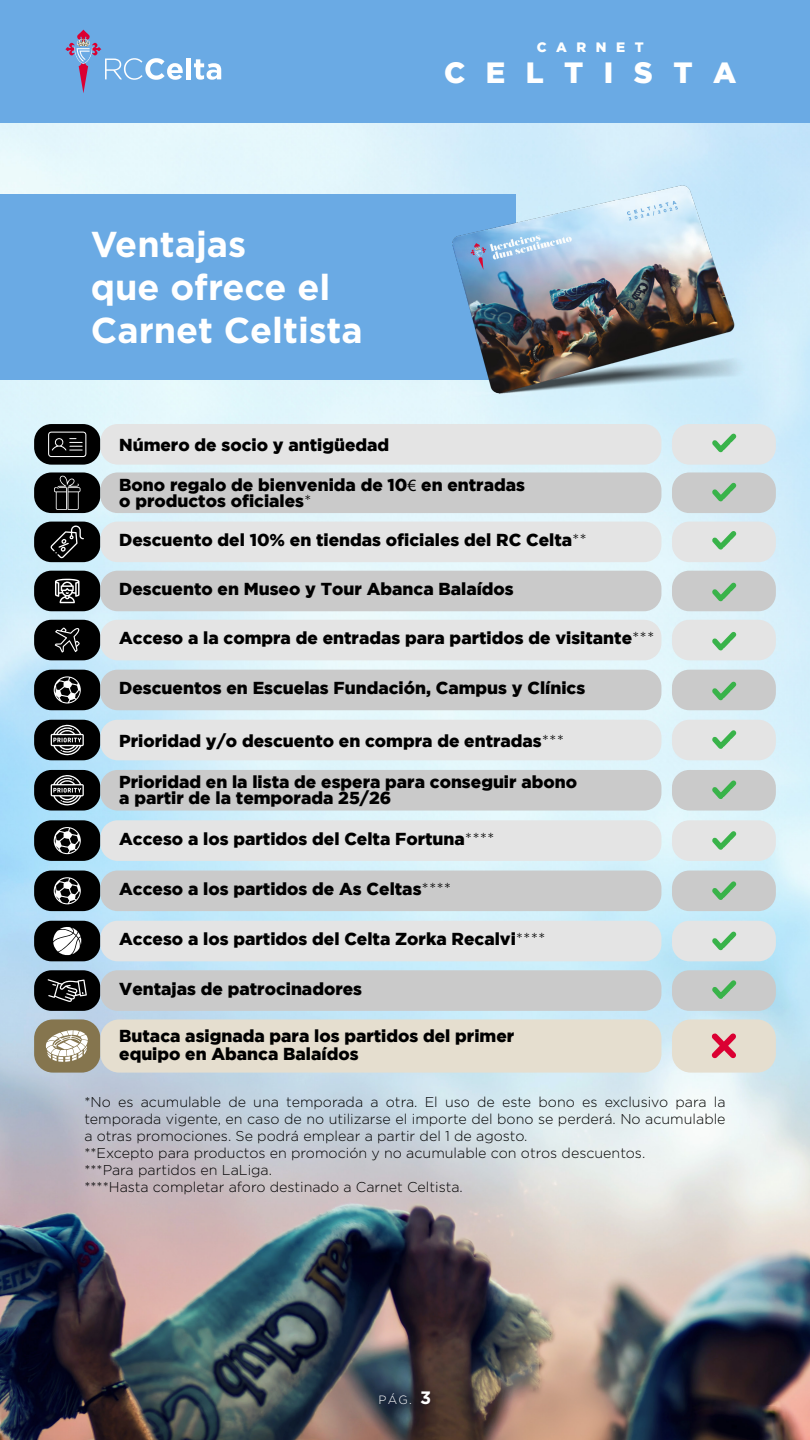
<style>
.page{position:relative;width:810px;height:1440px;background:#fff}
.page>*{position:absolute;margin:0;border:0;box-sizing:border-box;transform-origin:0 0}
.t1{font:700 36px/43.2px "Gotham";color:#fff}
.t2{font:900 29.25px "Gotham";letter-spacing:.7em;color:#fff}
.t3{font:900 17.33px/15.8px "Gotham";color:#000}
.t4{font:300 14.25px/17.1px "Gotham";color:#000}
.t5{font:900 13.58px "Gotham";letter-spacing:.7em;color:#fff}
.t6{font:300 12px "Gotham";color:#fff}
.s1{font-family:"Myriad Pro";font-weight:400}
.s2{font-weight:300}
.s3{font-weight:700;font-size:17.92px}
</style>
<div class="page">
<img style="left:0;top:122px;width:810px;height:1318px">
<div style="left:0;top:0;width:810px;height:122px;background:#6aaae4"></div>
<div style="left:186px;top:58px;width:5px;height:21px;background:#fff"></div>
<svg style="left:194px;top:59px;width:27px;height:21px"></svg>
<svg style="left:65px;top:30px;width:118px;height:63px"></svg>
<div style="left:0;top:194px;width:516px;height:186px;background:#6aaae4"></div>
<img style="left:362px;top:122px;width:448px;height:335px">
<div style="left:34px;top:424px;width:66px;height:41px;background:#000;border-radius:17px"></div>
<div style="left:34px;top:472px;width:66px;height:41px;background:#000;border-radius:17px"></div>
<div style="left:34px;top:522px;width:66px;height:40px;background:#000;border-radius:17px"></div>
<div style="left:34px;top:571px;width:66px;height:40px;background:#000;border-radius:17px"></div>
<div style="left:34px;top:620px;width:66px;height:40px;background:#000;border-radius:17px"></div>
<div style="left:34px;top:720px;width:66px;height:40px;background:#000;border-radius:17px"></div>
<div style="left:34px;top:820px;width:66px;height:41px;background:#000;border-radius:17px"></div>
<div style="left:34px;top:970px;width:66px;height:41px;background:#000;border-radius:17px"></div>
<svg style="left:48px;top:432px;width:38px;height:25px"></svg>
<svg style="left:51px;top:525px;width:33px;height:33px"></svg>
<svg style="left:54px;top:475px;width:26px;height:35px"></svg>
<svg style="left:55px;top:579px;width:25px;height:24px"></svg>
<svg style="left:55px;top:627px;width:25px;height:26px"></svg>
<svg style="left:51px;top:725px;width:33px;height:30px"></svg>
<svg style="left:54px;top:827px;width:27px;height:27px"></svg>
<svg style="left:48px;top:979px;width:39px;height:23px"></svg>
<div style="left:100px;top:424px;width:561px;height:41px;background:#e4e4e4;border-radius:17px"></div>
<div style="left:100px;top:472px;width:561px;height:41px;background:#cacaca;border-radius:17px"></div>
<div style="left:100px;top:522px;width:561px;height:40px;background:#e4e4e4;border-radius:17px"></div>
<div style="left:100px;top:571px;width:561px;height:40px;background:#cacaca;border-radius:17px"></div>
<div style="left:100px;top:620px;width:561px;height:40px;background:#e4e4e4;border-radius:17px"></div>
<div style="left:100px;top:720px;width:561px;height:40px;background:#e4e4e4;border-radius:17px"></div>
<div style="left:100px;top:820px;width:561px;height:41px;background:#e4e4e4;border-radius:17px"></div>
<div style="left:100px;top:970px;width:561px;height:41px;background:#cacaca;border-radius:17px"></div>
<div style="left:34px;top:1019px;width:66px;height:54px;background:#85754e;border-radius:19px"></div>
<div style="left:100px;top:1019px;width:561px;height:54px;background:#e5decf;border-radius:19px"></div>
<svg style="left:45px;top:1030px;width:43px;height:32px"></svg>
<div style="left:672px;top:424px;width:104px;height:41px;background:#e4e4e4;border-radius:17px"></div>
<div style="left:672px;top:472px;width:104px;height:41px;background:#cacaca;border-radius:17px"></div>
<div style="left:672px;top:522px;width:104px;height:40px;background:#e4e4e4;border-radius:17px"></div>
<div style="left:672px;top:571px;width:104px;height:40px;background:#cacaca;border-radius:17px"></div>
<div style="left:672px;top:620px;width:104px;height:40px;background:#e4e4e4;border-radius:17px"></div>
<div style="left:672px;top:720px;width:104px;height:40px;background:#e4e4e4;border-radius:17px"></div>
<div style="left:672px;top:820px;width:104px;height:41px;background:#e4e4e4;border-radius:17px"></div>
<div style="left:672px;top:970px;width:104px;height:41px;background:#cacaca;border-radius:17px"></div>
<div style="left:672px;top:1019px;width:104px;height:54px;background:#e5decf;border-radius:19px"></div>
<svg style="left:712px;top:1033px;width:24px;height:26px"></svg>
<svg style="left:712px;top:980px;width:25px;height:19px"></svg>
<svg style="left:712px;top:831px;width:25px;height:19px"></svg>
<svg style="left:712px;top:730px;width:25px;height:19px"></svg>
<svg style="left:712px;top:632px;width:25px;height:19px"></svg>
<svg style="left:712px;top:582px;width:25px;height:19px"></svg>
<svg style="left:712px;top:531px;width:25px;height:19px"></svg>
<svg style="left:712px;top:483px;width:25px;height:18px"></svg>
<svg style="left:712px;top:433px;width:25px;height:19px"></svg>
<div style="left:34px;top:871px;width:66px;height:40px;background:#000;border-radius:17px"></div>
<svg style="left:54px;top:877px;width:27px;height:27px"></svg>
<div style="left:100px;top:871px;width:561px;height:40px;background:#cacaca;border-radius:17px"></div>
<div style="left:672px;top:871px;width:104px;height:40px;background:#cacaca;border-radius:17px"></div>
<svg style="left:712px;top:881px;width:25px;height:19px"></svg>
<div style="left:34px;top:921px;width:66px;height:40px;background:#000;border-radius:17px"></div>
<div style="left:100px;top:921px;width:561px;height:40px;background:#e4e4e4;border-radius:17px"></div>
<div style="left:672px;top:921px;width:104px;height:40px;background:#e4e4e4;border-radius:17px"></div>
<svg style="left:712px;top:931px;width:25px;height:19px"></svg>
<svg style="left:53px;top:927px;width:29px;height:29px"></svg>
<div style="left:34px;top:770px;width:66px;height:41px;background:#000;border-radius:17px"></div>
<svg style="left:51px;top:775px;width:33px;height:31px"></svg>
<div style="left:100px;top:770px;width:561px;height:41px;background:#cacaca;border-radius:17px"></div>
<div style="left:672px;top:770px;width:104px;height:41px;background:#cacaca;border-radius:17px"></div>
<svg style="left:712px;top:780px;width:25px;height:19px"></svg>
<div style="left:34px;top:670px;width:66px;height:40px;background:#000;border-radius:17px"></div>
<div style="left:100px;top:670px;width:561px;height:40px;background:#cacaca;border-radius:17px"></div>
<div style="left:672px;top:670px;width:104px;height:40px;background:#cacaca;border-radius:17px"></div>
<svg style="left:712px;top:681px;width:25px;height:19px"></svg>
<svg style="left:54px;top:676px;width:27px;height:28px"></svg>
<p class="t5" style="left:537px;top:39px;width:108px">CARNET</p>
<h1 class="t1" style="left:91px;top:221px;width:274px">Ventajas<br>que ofrece el<br>Carnet Celtista</h1>
<h2 class="t2" style="left:444px;top:55px;width:294px">CELTISTA</h2>
<p class="t3" style="left:119px;top:437px;width:272px">Número de socio y antigüedad</p>
<p class="t3" style="left:119px;top:477px;width:407px">Bono regalo de bienvenida de 10<span class="s1">€</span> en entradas o productos oficiales<span class="s2">*</span></p>
<p class="t3" style="left:119px;top:532px;width:469px">Descuento del 10% en tiendas oficiales del RC Celta<span class="s2">**</span></p>
<p class="t3" style="left:119px;top:581px;width:396px">Descuento en Museo y Tour Abanca Balaídos</p>
<p class="t3" style="left:119px;top:630px;width:537px">Acceso a la compra de entradas para partidos de visitante<span class="s2">***</span></p>
<p class="t3" style="left:119px;top:680px;width:468px">Descuentos en Escuelas Fundación, Campus y Clínics</p>
<p class="t3" style="left:119px;top:732px;width:446px">Prioridad y/o descuento en compra de entradas<span class="s2">***</span></p>
<p class="t3" style="left:119px;top:774px;width:459px">Prioridad en la lista de espera para conseguir abono a partir de la temporada 25/26</p>
<p class="t3" style="left:119px;top:830px;width:377px">Acceso a los partidos del Celta Fortuna<span class="s2">****</span></p>
<p class="t3" style="left:119px;top:881px;width:334px">Acceso a los partidos de As Celtas<span class="s2">****</span></p>
<p class="t3" style="left:119px;top:931px;width:428px">Acceso a los partidos del Celta Zorka Recalvi<span class="s2">****</span></p>
<p class="t3" style="left:119px;top:980px;width:244px">Ventajas de patrocinadores</p>
<p class="t3" style="left:119px;top:1026px;width:397px;line-height:18.1px">Butaca asignada para los partidos del primer equipo en Abanca Balaídos</p>
<p class="t4" style="left:84px;top:1093px;width:643px">*No es acumulable de una temporada a otra. El uso de este bono es exclusivo para la temporada vigente, en caso de no utilizarse el importe del bono se perderá. No acumulable a otras promociones. Se podrá emplear a partir del 1 de agosto.<br>**Excepto para productos en promoción y no acumulable con otros descuentos.<br>***Para partidos en LaLiga.<br>****Hasta completar aforo destinado a Carnet Celtista.</p>
<p class="t6" style="left:379px;top:1393px;width:54px">PÁG. <span class="s3">3</span></p>
</div>
